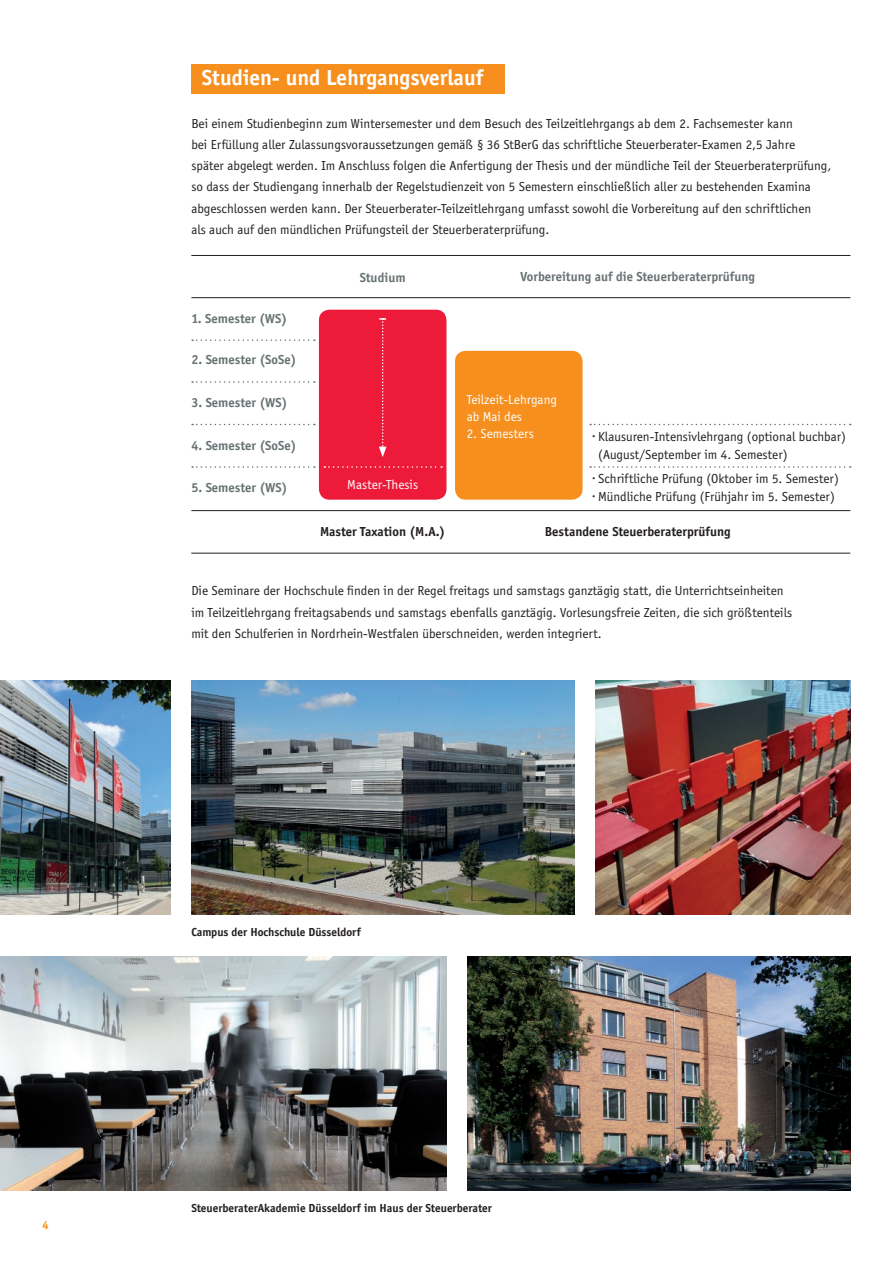
<style>
.page{position:relative;width:893px;height:1263px;background:#fff}
.page>*{position:absolute;margin:0;border:0;box-sizing:border-box;transform-origin:0 0}
.t1{font:700 22.5px "Officina Sans";color:#fff}
.t2{font:13.5px/21.3px "Officina Sans";color:#231f20}
.t3{font:700 13.5px "Officina Sans";color:#697374}
.t4{font:700 13.5px "Officina Sans";color:#231f20}
.t5{font:13.5px/17px "Officina Sans";color:#fff}
.t6{font:700 12px "Officina Sans";color:#231f20}
.t7{font:700 12px "Officina Serif";color:#f68f1e}
</style>
<div class="page">
<img style="left:191px;top:680px;width:383px;height:234px">
<img style="left:468px;top:957px;width:382px;height:234px">
<img style="left:0;top:680px;width:170px;height:234px">
<img style="left:0;top:957px;width:446px;height:234px">
<img style="left:595px;top:680px;width:255px;height:234px">
<div style="left:319px;top:310px;width:127px;height:190px;background:#ed1a3a;border-radius:11px"></div>
<svg style="left:192px;top:339px;width:123px;height:2px"></svg>
<svg style="left:192px;top:381px;width:123px;height:2px"></svg>
<svg style="left:192px;top:424px;width:123px;height:1px"></svg>
<svg style="left:192px;top:466px;width:123px;height:2px"></svg>
<hr style="left:191px;top:510px;width:659px;height:1px;background:#231f20">
<div style="left:455px;top:351px;width:128px;height:149px;background:#f68f1e;border-radius:11px"></div>
<svg style="left:379px;top:318px;width:8px;height:139px"></svg>
<svg style="left:590px;top:466px;width:261px;height:2px"></svg>
<svg style="left:590px;top:424px;width:261px;height:1px"></svg>
<hr style="left:191px;top:553px;width:659px;height:1px;background:#231f20">
<hr style="left:191px;top:255px;width:659px;height:1px;background:#231f20">
<hr style="left:191px;top:297px;width:659px;height:1px;background:#231f20">
<svg style="left:324px;top:466px;width:118px;height:2px"></svg>
<div style="left:191px;top:64px;width:314px;height:30px;background:#f68f1e"></div>
<p class="t7" style="left:43px;top:1218px;width:8px">4</p>
<h1 class="t1" style="left:202px;top:64px;width:283px">Studien- und Lehrgangsverlauf</h1>
<p class="t2" style="left:191px;top:113px;width:642px">Bei einem Studienbeginn zum Wintersemester und dem Besuch des Teilzeitlehrgangs ab dem 2. Fachsemester kann<br>bei Erfüllung aller Zulassungsvoraussetzungen gemäß § 36 StBerG das schriftliche Steuerberater-Examen 2,5 Jahre<br>später abgelegt werden. Im Anschluss folgen die Anfertigung der Thesis und der mündliche Teil der Steuerberaterprüfung, so dass der Studiengang innerhalb der Regelstudienzeit von 5 Semestern einschließlich aller zu bestehenden Examina abgeschlossen werden kann. Der Steuerberater-Teilzeitlehrgang umfasst sowohl die Vorbereitung auf den schriftlichen<br>als auch auf den mündlichen Prüfungsteil der Steuerberaterprüfung.</p>
<p class="t3" style="left:360px;top:269px;width:47px">Studium</p>
<p class="t3" style="left:520px;top:269px;width:236px">Vorbereitung auf die Steuerberaterprüfung</p>
<p class="t3" style="left:191px;top:311px;width:97px">1. Semester (WS)</p>
<p class="t3" style="left:191px;top:352px;width:107px">2. Semester (SoSe)</p>
<p class="t3" style="left:191px;top:394px;width:98px">3. Semester (WS)</p>
<p class="t3" style="left:191px;top:437px;width:107px">4. Semester (SoSe)</p>
<p class="t3" style="left:191px;top:479px;width:98px">5. Semester (WS)</p>
<p class="t5" style="left:347px;top:476px;width:72px">Master-Thesis</p>
<p class="t4" style="left:320px;top:524px;width:127px">Master Taxation (M.A.)</p>
<p class="t5" style="left:467px;top:391px;width:92px">Teilzeit-Lehrgang ab Mai des</p>
<p class="t5" style="left:467px;top:425px;width:69px">2. Semesters</p>
<p class="t2" style="left:598px;top:427px;width:249px;line-height:18px;text-indent:-5px">· Klausuren-Intensivlehrgang (optional buchbar) (August/September im 4. Semester)</p>
<p class="t2" style="left:593px;top:470px;width:248px;line-height:18px">· Schriftliche Prüfung (Oktober im 5. Semester) · Mündliche Prüfung (Frühjahr im 5. Semester)</p>
<p class="t4" style="left:545px;top:524px;width:188px">Bestandene Steuerberaterprüfung</p>
<p class="t2" style="left:191px;top:580px;width:602px">Die Seminare der Hochschule finden in der Regel freitags und samstags ganztägig statt, die Unterrichtseinheiten im Teilzeitlehrgang freitagsabends und samstags ebenfalls ganztägig. Vorlesungsfreie Zeiten, die sich größtenteils mit den Schulferien in Nordrhein-Westfalen überschneiden, werden integriert.</p>
<p class="t6" style="left:191px;top:924px;width:171px">Campus der Hochschule Düsseldorf</p>
<p class="t6" style="left:191px;top:1201px;width:302px">SteuerberaterAkademie Düsseldorf im Haus der Steuerberater</p>
</div>
